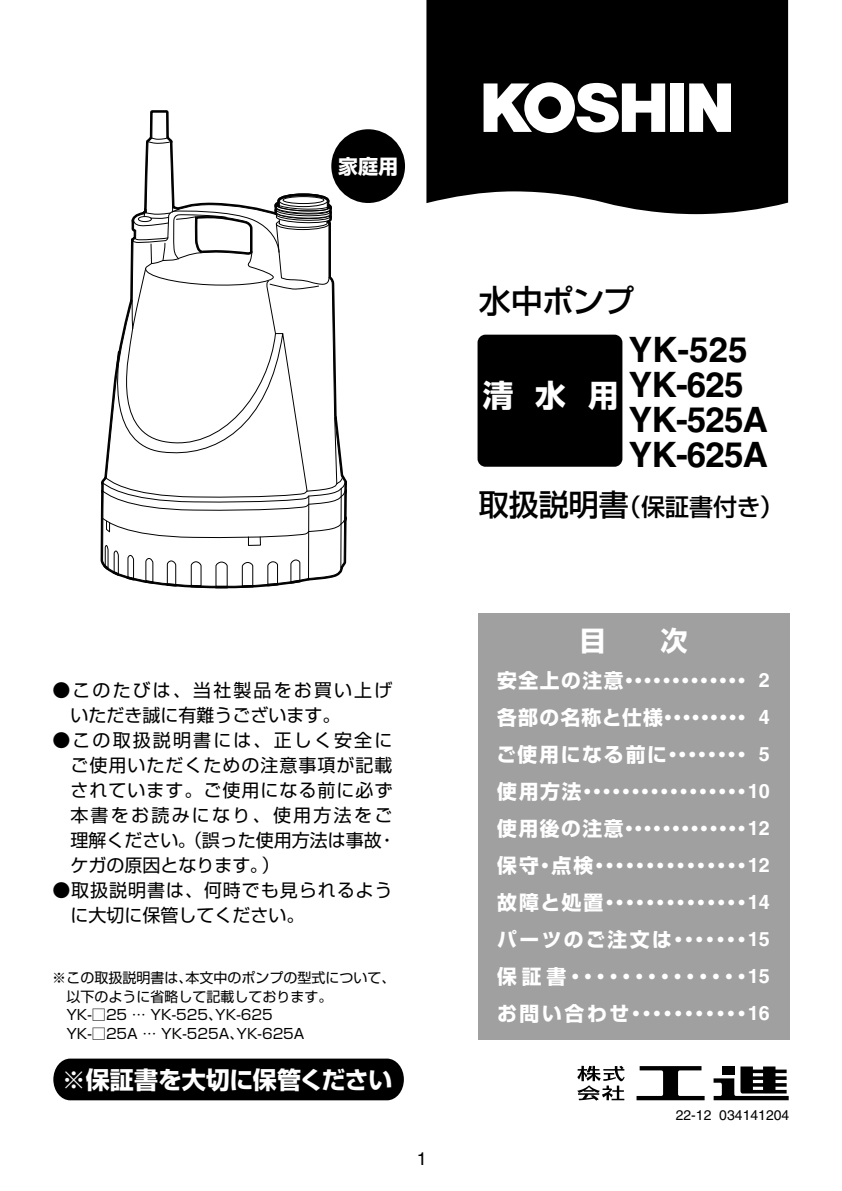
<style>
.page{position:relative;width:842px;height:1191px;background:#fff}
.page>*{position:absolute;margin:0;border:0;box-sizing:border-box;transform-origin:0 0}
.t1{font:700 35px/35px "Helvetica";letter-spacing:-.02em;color:#000}
.t2{font:500 32px "Shin Go Pr 6";letter-spacing:-.035em;color:#000}
.t3{font:700 30.8px "Shin Go Pr 6";color:#fff}
.t4{font:700 27.2px "Shin Go Pr 6";color:#fff}
.t5{font:700 24px "Shin Go Pr 6";letter-spacing:-.015em;color:#fff}
.t6{font:500 24px "Shin Go Pr 6";color:#000}
.t7{font:700 20px "Shin Go Pr 6";color:#fff}
.t8{font:700 19.8px/37px "Shin Go Pr 6";letter-spacing:.09em;color:#fff}
.t9{font:700 19.8px/37px "Helvetica";color:#fff;text-align:justify}
.t10{font:18px/25px "Shin Go Pr 6";letter-spacing:.055em;color:#000}
.t11{font:18px "Helvetica";color:#000}
.t12{font:14px/18.4px "Shin Go Pr 6";color:#000}
.t13{font:14px "Helvetica";color:#000}
.s1{font-size:30px}
.s2{font-family:"Helvetica"}
</style>
<div class="page">
<svg style="left:636px;top:1066px;width:69px;height:34px"></svg>
<svg style="left:713px;top:1066px;width:76px;height:34px"></svg>
<svg style="left:577px;top:1065px;width:48px;height:35px"></svg>
<div style="left:478px;top:613px;width:312px;height:426px;background:#a0a0a0"></div>
<div style="left:53px;top:1058px;width:351px;height:42px;background:#000"></div>
<div style="left:477px;top:335px;width:145px;height:132px;background:#000;border-radius:8px"></div>
<svg style="left:100px;top:110px;width:249px;height:479px"></svg>
<div style="left:279px;top:195px;width:49px;height:12px;border:1px solid #000;border-radius:50%"></div>
<svg style="left:426px;top:0;width:363px;height:215px;background:#111"></svg>
<div style="left:670px;top:83px;width:14px;height:49px;background:#fff"></div>
<svg style="left:689px;top:83px;width:42px;height:49px"></svg>
<svg style="left:484px;top:82px;width:181px;height:51px"></svg>
<div style="left:331px;top:129px;width:74px;height:74px;background:#000;border-radius:50%"></div>
<p class="t7" style="left:338px;top:150px;width:61px">家庭用</p>
<p class="t10" style="left:70px;top:676px;width:324px;text-indent:-18px">●このたびは、当社製品をお買い上げいただき誠に有難うございます。</p>
<p class="t10" style="left:70px;top:726px;width:327px;text-indent:-18px">●この取扱説明書には、正しく安全にご使用いただくための注意事項が記載されています。ご使用になる前に必ず本書をお読みになり、使用方法をご理解ください。（誤った使用方法は事故・ケガの原因となります。）</p>
<p class="t10" style="left:70px;top:876px;width:324px;text-indent:-18px">●取扱説明書は、何時でも見られるように大切に保管してください。</p>
<p class="t12" style="left:52px;top:968px;width:345px">※この取扱説明書は、本文中のポンプの型式について、　以下のように省略して記載しております。　YK-□25 … YK-525、YK-625<br>　YK-□25A … YK-525A、YK-625A</p>
<p class="t5" style="left:62px;top:1061px;width:332px">※保証書を大切に保管ください</p>
<p class="t11" style="left:417px;top:1147px;width:12px">1</p>
<h2 class="t2" style="left:479px;top:274px;width:157px">水中ポンプ</h2>
<h1 class="t1" style="left:629px;top:331px;width:141px">YK-525<br>YK-625<br>YK-525A<br>YK-625A</h1>
<p class="t6" style="left:479px;top:487px;width:307px"><span class="s1">取扱説明書</span>（保証書付き）</p>
<h3 class="t3" style="left:483px;top:371px;width:137px">清水用</h3>
<h3 class="t4" style="left:579px;top:619px;width:110px">目　　次</h3>
<p class="t8" style="left:496px;top:662px;width:275px">安全上の注意・・・・・・・・・・・・・ <span class="s2">2</span>各部の名称と仕様・・・・・・・・・ <span class="s2">4</span>ご使用になる前に・・・・・・・・ <span class="s2">5</span>使用方法・・・・・・・・・・・・・・・・・使用後の注意・・・・・・・・・・・・・保守・点検・・・・・・・・・・・・・・・故障と処置・・・・・・・・・・・・・・パーツのご注文は・・・・・・・保証書・・・・・・・・・・・・・・お問い合わせ・・・・・・・・・・・</p>
<p class="t9" style="left:748px;top:772px;width:24px">10<br>12<br>12<br>14<br>15<br>15<br>16</p>
<p class="t13" style="left:676px;top:1107px;width:115px">22-12 034141204</p>
</div>
